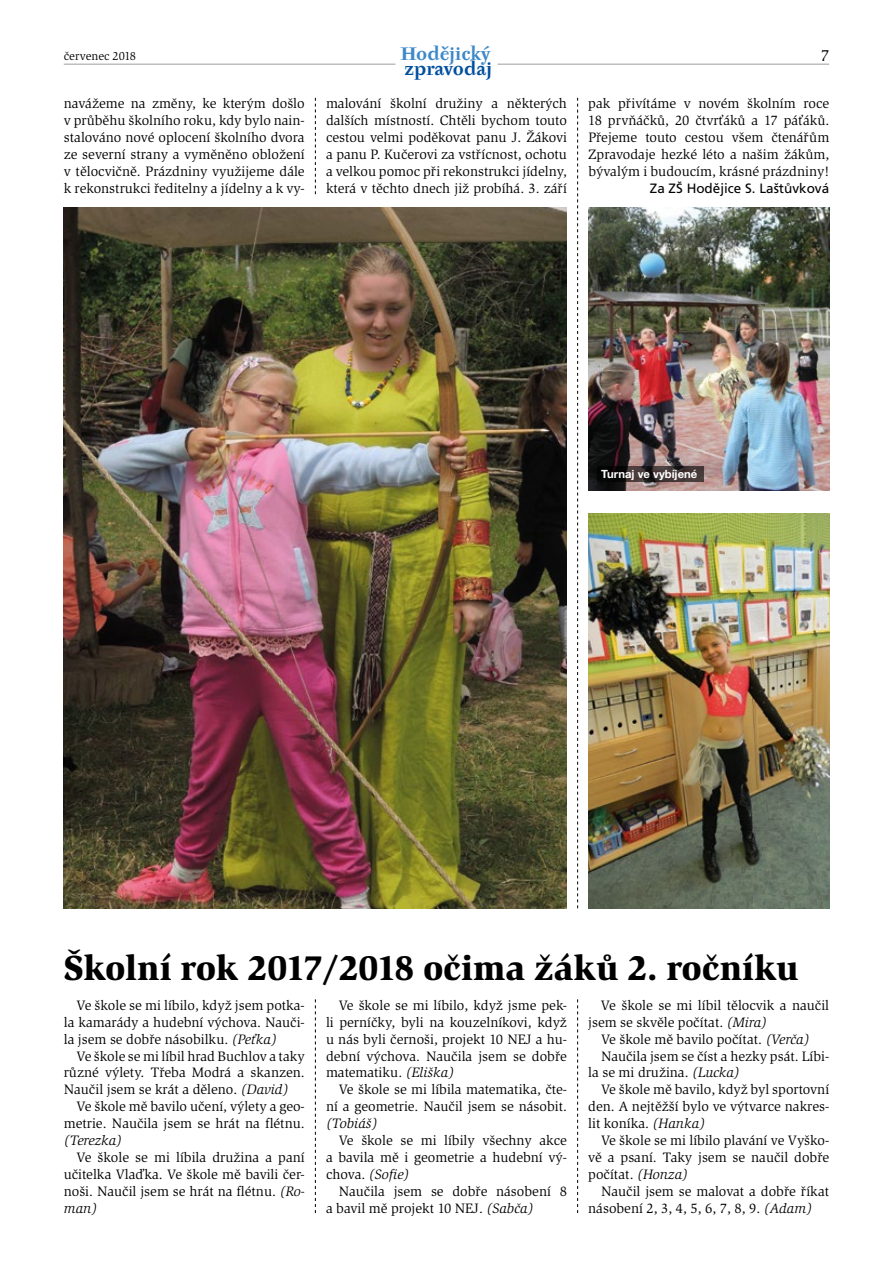
<style>
.page{position:relative;width:893px;height:1263px;background:#fff}
.page>*{position:absolute;margin:0;border:0;box-sizing:border-box;transform-origin:0 0}
.t1{font:900 36px "Slimbach Itc TCE";color:#000}
.t2{font:700 18px "Tyfa ITCCE";color:#3d88c8}
.t3{font:700 18px "Tyfa ITCCE";letter-spacing:-.01em;color:#004f9f}
.t4{font:16.5px "Slimbach Itc TCE";color:#000}
.t5{font:14.1px/17px "Slimbach Itc TCE";color:#000;text-align:justify}
.t6{font:italic 14.1px "Slimbach Itc TCE";color:#000}
.t7{font:13.5px "Frutiger CE";color:#000}
.t8{font:12px "Slimbach Itc TCE";color:#000}
.t9{font:700 11.25px "Helvetica Neue LT Com";color:#fff}
.s1{font-style:italic}
</style>
<div class="page">
<hr style="left:497px;top:64px;width:332px;height:1px;background:#9d9d9c">
<hr style="left:64px;top:64px;width:331px;height:1px;background:#9d9d9c">
<svg style="left:315px;top:98px;width:1px;height:96px"></svg>
<svg style="left:315px;top:999px;width:1px;height:214px"></svg>
<svg style="left:577px;top:98px;width:1px;height:810px"></svg>
<svg style="left:577px;top:999px;width:1px;height:214px"></svg>
<img style="left:588px;top:207px;width:241px;height:283px">
<img style="left:588px;top:513px;width:241px;height:395px">
<img style="left:64px;top:207px;width:503px;height:701px">
<svg style="left:597px;top:466px;width:106px;height:16px"></svg>
<p class="t8" style="left:64px;top:49px;width:74px">červenec 2018</p>
<p class="t2" style="left:400px;top:43px;width:91px">Hodějický</p>
<p class="t4" style="left:821px;top:46px;width:10px">7</p>
<p class="t3" style="left:405px;top:58px;width:89px">zpravodaj</p>
<p class="t5" style="left:64px;top:95px;width:242px">navážeme na změny, ke kterým došlo v průběhu školního roku, kdy bylo nain&shy;stalováno nové oplocení školního dvora ze severní strany a vyměněno obložení v tělocvičně. Prázdniny využijeme dále k rekonstrukci ředitelny a jídelny a k vy-</p>
<p class="t5" style="left:326px;top:95px;width:243px">malování školní družiny a některých dalších místností. Chtěli bychom touto cestou velmi poděkovat panu J. Žákovi a panu P. Kučerovi za vstřícnost, ochotu a velkou pomoc při rekonstrukci jídelny, která v těchto dnech již probíhá. 3. září</p>
<p class="t5" style="left:588px;top:95px;width:242px">pak přivítáme v novém školním roce 18 prvňáčků, 20 čtvrťáků a 17 páťáků.<br>Přejeme touto cestou všem čtenářům Zpravodaje hezké léto a našim žákům, bývalým i budoucím, krásné prázdniny!</p>
<p class="t7" style="left:650px;top:180px;width:181px">Za ZŠ Hodějice S. Laštůvková</p>
<p class="t9" style="left:601px;top:467px;width:98px">Turnaj ve vybíjené</p>
<h1 class="t1" style="left:64px;top:946px;width:736px">Školní rok 2017/2018 očima žáků 2. ročníku</h1>
<p class="t5" style="left:64px;top:997px;width:242px;text-indent:13px">Ve škole se mi líbilo, když jsem potka&shy;la kamarády a hudební výchova. Nauči&shy;la jsem se dobře násobilku. <span class="s1">(Peťka)</span></p>
<p class="t5" style="left:64px;top:1047px;width:242px;text-indent:13px">Ve škole se mi líbil hrad Buchlov a taky různé výlety. Třeba Modrá a skanzen.<br>Naučil jsem se krát a děleno. <span class="s1">(David)</span></p>
<p class="t5" style="left:64px;top:1098px;width:242px;text-align:right">Ve škole mě bavilo učení, výlety a geo&shy;metrie. Naučila jsem se hrát na flétnu.</p>
<p class="t6" style="left:64px;top:1132px;width:60px">(Terezka)</p>
<p class="t5" style="left:64px;top:1149px;width:242px;text-indent:13px">Ve škole se mi líbila družina a paní učitelka Vlaďka. Ve škole mě bavili čer&shy;noši. Naučil jsem se hrát na flétnu. <span class="s1">(Ro&shy;man)</span></p>
<p class="t5" style="left:326px;top:997px;width:242px;text-indent:13px">Ve škole se mi líbilo, když jsme pek&shy;li perníčky, byli na kouzelníkovi, když u nás byli černoši, projekt 10 NEJ a hu&shy;dební výchova. Naučila jsem se dobře matematiku. <span class="s1">(Eliška)</span></p>
<p class="t5" style="left:326px;top:1081px;width:242px;text-align:right">Ve škole se mi líbila matematika, čte&shy;ní a geometrie. Naučil jsem se násobit.</p>
<p class="t6" style="left:326px;top:1116px;width:53px">(Tobiáš)</p>
<p class="t5" style="left:326px;top:1132px;width:242px;text-indent:13px">Ve škole se mi líbily všechny akce a bavila mě i geometrie a hudební vý&shy;chova. <span class="s1">(Sofie)</span></p>
<p class="t5" style="left:326px;top:1183px;width:242px;text-indent:13px">Naučila jsem se dobře násobení 8 a bavil mě projekt 10 NEJ. <span class="s1">(Sabča)</span></p>
<p class="t5" style="left:588px;top:997px;width:242px;text-indent:13px">Ve škole se mi líbil tělocvik a naučil jsem se skvěle počítat. <span class="s1">(Mira)</span></p>
<p class="t5" style="left:601px;top:1030px;width:210px">Ve škole mě bavilo počítat. <span class="s1">(Verča)</span></p>
<p class="t5" style="left:601px;top:1047px;width:230px">Naučila jsem se číst a hezky psát. Líbi-</p>
<p class="t5" style="left:588px;top:1064px;width:153px">la se mi družina. <span class="s1">(Lucka)</span></p>
<p class="t5" style="left:601px;top:1081px;width:230px">Ve škole mě bavilo, když byl sportovní</p>
<p class="t5" style="left:588px;top:1098px;width:242px">den. A nejtěžší bylo ve výtvarce nakres-</p>
<p class="t5" style="left:588px;top:1115px;width:119px">lit koníka. <span class="s1">(Hanka)</span></p>
<p class="t5" style="left:601px;top:1132px;width:230px">Ve škole se mi líbilo plavání ve Vyško-</p>
<p class="t5" style="left:588px;top:1149px;width:242px">vě a psaní. Taky jsem se naučil dobře</p>
<p class="t5" style="left:588px;top:1166px;width:101px">počítat. <span class="s1">(Honza)</span></p>
<p class="t5" style="left:601px;top:1183px;width:230px">Naučil jsem se malovat a dobře říkat</p>
<p class="t5" style="left:588px;top:1200px;width:226px">násobení 2, 3, 4, 5, 6, 7, 8, 9. <span class="s1">(Adam)</span></p>
</div>
